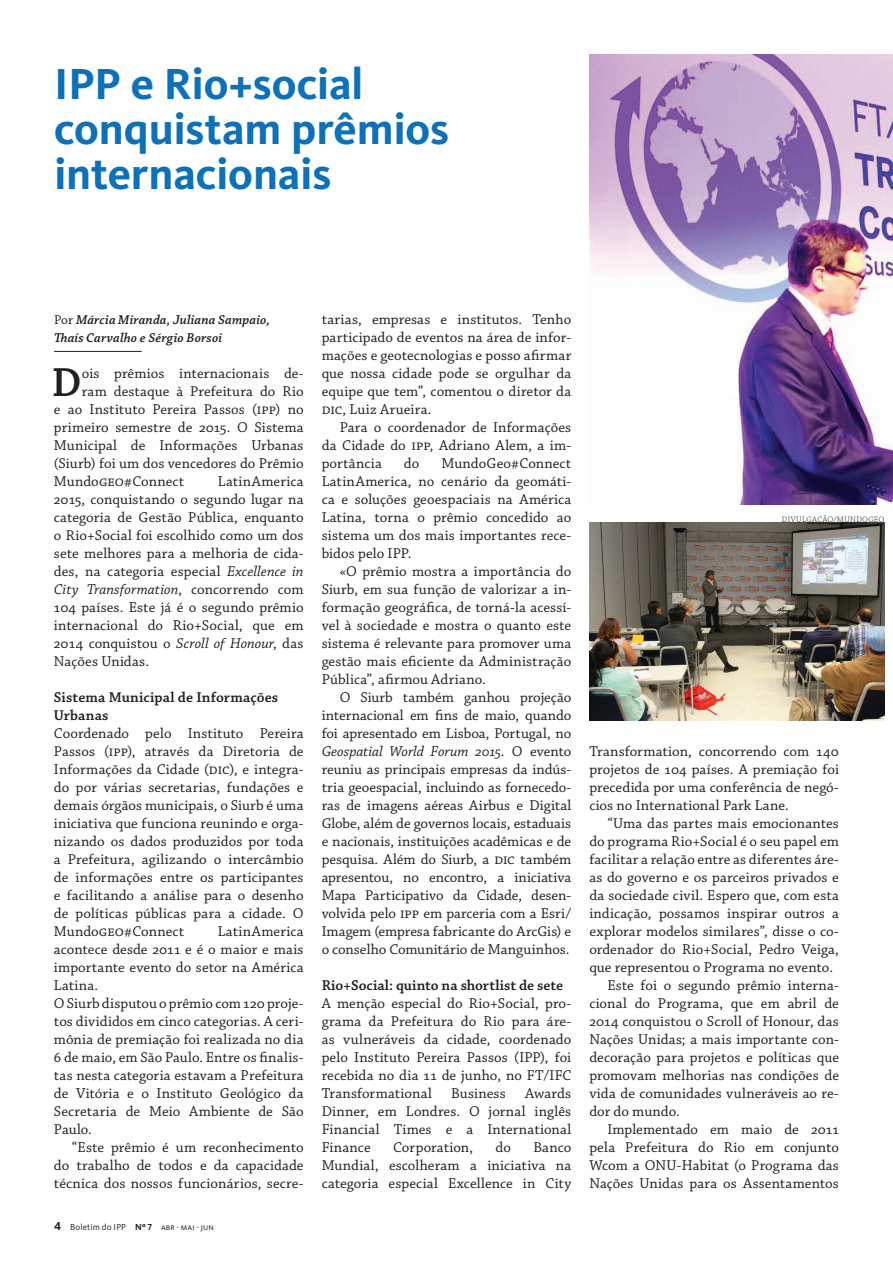
<style>
.page{position:relative;width:893px;height:1263px;background:#fff}
.page>*{position:absolute;margin:0;border:0;box-sizing:border-box;transform-origin:0 0}
.t1{font:700 45px/45px "Kievit";letter-spacing:-.005em;color:#0d71b9}
.t2{font:600 42.75px "Chaparral Pro";color:#231f20}
.t3{font:15px/18px "Chaparral Pro";letter-spacing:.01em;color:#231f20;text-align:justify}
.t4{font:600 15px/18px "Chaparral Pro";letter-spacing:.005em;color:#231f20}
.t5{font:italic 600 13.5px/18px "Chaparral Pro";letter-spacing:.01em;color:#231f20}
.t6{font:9px "Kievit";letter-spacing:.015em;color:#231f20}
.t7{font:300 8.25px "Chaparral Pro";letter-spacing:.03em;color:#231f20}
.s1{font-weight:400;font-style:normal}
.s2{font-style:italic}
.s3{font-family:"Kievit Bold SC";font-size:12px}
.s4{font-family:"Kievit Bold SC"}
.s5{font-family:"Kievit Regular SC"}
</style>
<div class="page">
<hr style="left:54px;top:351px;width:88px;height:1px;background:#231f20">
<img style="left:589px;top:54px;width:304px;height:450px">
<img style="left:589px;top:522px;width:295px;height:198px">
<h1 class="t1" style="left:54px;top:61px;width:397px">IPP e Rio+social conquistam prêmios internacionais</h1>
<p class="t5" style="left:54px;top:311px;width:218px"><span class="s1">Por</span> Márcia Miranda, Juliana Sampaio,<br>Thaís Carvalho e Sérgio Borsoi</p>
<h2 class="t2" style="left:52px;top:358px;width:31px">D</h2>
<p class="t3" style="left:82px;top:365px;width:223px">ois prêmios internacionais de-</p>
<p class="t3" style="left:82px;top:383px;width:223px">ram destaque à Prefeitura do Rio</p>
<p class="t3" style="left:54px;top:401px;width:251px">e ao Instituto Pereira Passos (ipp) no</p>
<p class="t3" style="left:54px;top:419px;width:251px">primeiro semestre de 2015. O Sistema</p>
<p class="t3" style="left:54px;top:437px;width:251px">Municipal de Informações Urbanas</p>
<p class="t3" style="left:54px;top:455px;width:251px">(Siurb) foi um dos vencedores do Prêmio</p>
<p class="t3" style="left:54px;top:473px;width:132px">Mundogeo#Connect</p>
<p class="t3" style="left:54px;top:473px;width:251px;text-indent:164px">LatinAmerica 2015, conquistando o segundo lugar na categoria de Gestão Pública, enquanto o Rio+Social foi escolhido como um dos sete melhores para a melhoria de cida&shy;des, na categoria especial <span class="s2">Excellence in City Transformation</span>, concorrendo com 104 países. Este já é o segundo prêmio internacional do Rio+Social, que em 2014 conquistou o <span class="s2">Scroll of Honour</span>, das Nações Unidas.</p>
<p class="t4" style="left:54px;top:689px;width:226px">Sistema Municipal de Informações<br>Urbanas</p>
<p class="t3" style="left:54px;top:725px;width:251px">Coordenado pelo Instituto Pereira Passos (ipp), através da Diretoria de Informações da Cidade (dic), e integra&shy;do por várias secretarias, fundações e demais órgãos municipais, o Siurb é uma iniciativa que funciona reunindo e orga&shy;nizando os dados produzidos por toda a Prefeitura, agilizando o intercâmbio de informações entre os participantes e facilitando a análise para o desenho de políticas públicas para a cidade. O Mundogeo#Connect</p>
<p class="t3" style="left:54px;top:923px;width:251px;text-align:left;text-indent:164px">LatinAmerica acontece desde 2011 e é o maior e mais importante evento do setor na América<br>Latina.<br>O Siurb disputou o prêmio com 120 proje&shy;tos divididos em cinco categorias. A ceri&shy;mônia de premiação foi realizada no dia<br>6 de maio, em São Paulo. Entre os finalis&shy;tas nesta categoria estavam a Prefeitura de Vitória e o Instituto Geológico da<br>Secretaria de Meio Ambiente de São<br>Paulo.</p>
<p class="t3" style="left:54px;top:1139px;width:251px;text-indent:18px">“Este prêmio é um reconhecimento do trabalho de todos e da capacidade técnica dos nossos funcionários, secre-</p>
<p class="t6" style="left:54px;top:1222px;width:161px"><span class="s3">4</span> Boletim do IPP <span class="s4">Nº 7</span> <span class="s5">abr</span> · <span class="s5">mai</span> · <span class="s5">jun</span></p>
<p class="t3" style="left:322px;top:311px;width:251px">tarias, empresas e institutos. Tenho participado de eventos na área de infor&shy;mações e geotecnologias e posso afirmar que nossa cidade pode se orgulhar da equipe que tem”, comentou o diretor da dic, Luiz Arueira.</p>
<p class="t3" style="left:322px;top:419px;width:251px;text-indent:18px">Para o coordenador de Informações da Cidade do ipp, Adriano Alem, a im&shy;portância</p>
<p class="t3" style="left:322px;top:455px;width:251px;text-indent:120px">MundoGeo#Connect LatinAmerica, no cenário da geomáti&shy;ca e soluções geoespaciais na América Latina, torna o prêmio concedido ao sistema um dos mais importantes rece&shy;bidos pelo IPP.</p>
<p class="t3" style="left:322px;top:563px;width:251px;text-indent:18px">«O prêmio mostra a importância do Siurb, em sua função de valorizar a in&shy;formação geográfica, de torná-la acessí&shy;vel à sociedade e mostra o quanto este sistema é relevante para promover uma gestão mais eficiente da Administração Pública”, afirmou Adriano.</p>
<p class="t3" style="left:322px;top:689px;width:251px;text-indent:18px">O Siurb também ganhou projeção internacional em fins de maio, quando foi apresentado em Lisboa, Portugal, no <span class="s2">Geospatial World Forum 2015</span>. O evento reuniu as principais empresas da indús&shy;tria geoespacial, incluindo as fornecedo&shy;ras de imagens aéreas Airbus e Digital Globe, além de governos locais, estaduais e nacionais, instituições acadêmicas e de pesquisa. Além do Siurb, a dic também apresentou, no encontro, a iniciativa Mapa Participativo da Cidade, desen&shy;volvida pelo ipp em parceria com a Esri/ Imagem (empresa fabricante do ArcGis) e o conselho Comunitário de Manguinhos.</p>
<p class="t4" style="left:322px;top:977px;width:243px">Rio+Social: quinto na shortlist de sete</p>
<p class="t3" style="left:322px;top:995px;width:251px">A menção especial do Rio+Social, pro&shy;grama da Prefeitura do Rio para áre&shy;as vulneráveis da cidade, coordenado pelo Instituto Pereira Passos (IPP), foi recebida no dia 11 de junho, no FT/IFC Transformational</p>
<p class="t3" style="left:404px;top:455px;width:17px">do</p>
<p class="t3" style="left:322px;top:1085px;width:251px;text-indent:203px">Awards Dinner, em Londres. O jornal inglês Financial Times e a International Finance</p>
<p class="t3" style="left:451px;top:1085px;width:56px">Business</p>
<p class="t3" style="left:393px;top:1139px;width:81px">Corporation,</p>
<p class="t3" style="left:496px;top:1139px;width:17px">do</p>
<p class="t3" style="left:322px;top:1139px;width:251px;text-indent:212px">Banco Mundial, escolheram a iniciativa na categoria especial Excellence in City</p>
<p class="t7" style="left:782px;top:515px;width:12px">DIVULGAÇÃO</p>
<p class="t7" style="left:833px;top:515px;width:36px">/MUNDOGEO</p>
<p class="t3" style="left:589px;top:743px;width:251px">Transformation, concorrendo com 140 projetos de 104 países. A premiação foi precedida por uma conferência de negó&shy;cios no International Park Lane.</p>
<p class="t3" style="left:607px;top:815px;width:233px">“Uma das partes mais emocionantes</p>
<p class="t3" style="left:589px;top:833px;width:251px">do programa Rio+Social é o seu papel em</p>
<p class="t3" style="left:589px;top:851px;width:251px">facilitar a relação entre as diferentes áre-</p>
<p class="t3" style="left:589px;top:869px;width:251px">as do governo e os parceiros privados e</p>
<p class="t3" style="left:589px;top:887px;width:251px">da sociedade civil. Espero que, com esta</p>
<p class="t3" style="left:589px;top:905px;width:251px">indicação, possamos inspirar outros a</p>
<p class="t3" style="left:589px;top:923px;width:251px">explorar modelos similares”, disse o co-</p>
<p class="t3" style="left:589px;top:941px;width:251px">ordenador do Rio+Social, Pedro Veiga,</p>
<p class="t3" style="left:589px;top:959px;width:245px">que representou o Programa no evento.</p>
<p class="t3" style="left:607px;top:977px;width:233px">Este foi o segundo prêmio interna-</p>
<p class="t3" style="left:589px;top:995px;width:251px">cional do Programa, que em abril de</p>
<p class="t3" style="left:589px;top:1013px;width:251px">2014 conquistou o Scroll of Honour, das</p>
<p class="t3" style="left:589px;top:1031px;width:251px">Nações Unidas; a mais importante con-</p>
<p class="t3" style="left:589px;top:1049px;width:251px">decoração para projetos e políticas que</p>
<p class="t3" style="left:589px;top:1067px;width:251px">promovam melhorias nas condições de</p>
<p class="t3" style="left:589px;top:1085px;width:251px">vida de comunidades vulneráveis ao re-</p>
<p class="t3" style="left:589px;top:1103px;width:92px">dor do mundo.</p>
<p class="t3" style="left:607px;top:1121px;width:233px">Implementado em maio de 2011</p>
<p class="t3" style="left:589px;top:1139px;width:251px">pela Prefeitura do Rio em conjunto</p>
<p class="t3" style="left:589px;top:1157px;width:251px">Wcom a ONU-Habitat (o Programa das</p>
<p class="t3" style="left:589px;top:1175px;width:251px">Nações Unidas para os Assentamentos</p>
</div>
